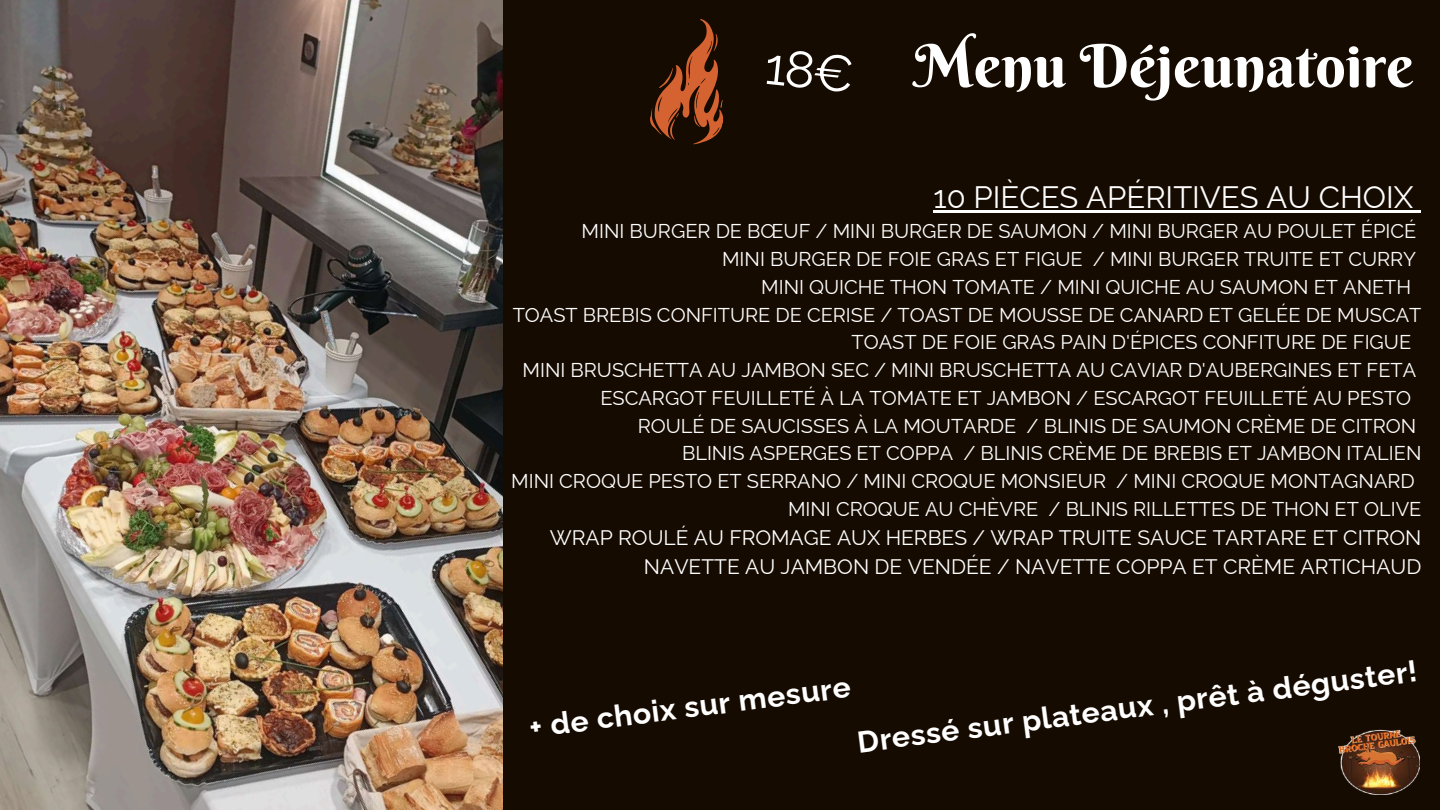
<style>
.page{position:relative;width:1440px;height:810px;background:#160b00}
.page>*{position:absolute;margin:0;border:0;box-sizing:border-box;transform-origin:0 0}
.t1{font:59.5px "Berkshire Swash";color:#fff}
.t2{font:31px "Raleway";color:#fff}
.t3{font:700 30.2px "Raleway";color:#fff}
.t4{font:21px/29.2px "Raleway";color:#fff;text-align:right}
.t5{font:20px "Raleway";color:#fff}
</style>
<div class="page">
<img style="left:0;top:0;width:502px;height:810px">
<img style="left:1339px;top:729px;width:81px;height:65px">
<svg style="left:650px;top:19px;width:74px;height:126px"></svg>
<hr style="left:933px;top:210px;width:481px;height:3px;background:#fff">
<svg style="left:1414px;top:210px;width:7px;height:3px"></svg>
<h1 class="t1" style="left:914px;top:29px;width:501px">Menu Déjeunatoire</h1>
<h2 class="t2" style="left:933px;top:178px;width:482px">10 PIÈCES APÉRITIVES AU CHOIX</h2>
<p class="t5" style="left:582px;top:220px;width:836px">MINI BURGER DE BŒUF / MINI BURGER DE SAUMON / MINI BURGER AU POULET ÉPICÉ</p>
<p class="t5" style="left:722px;top:247px;width:696px">MINI BURGER DE FOIE GRAS ET FIGUE / MINI BURGER TRUITE ET CURRY</p>
<p class="t5" style="left:761px;top:275px;width:651px">MINI QUICHE THON TOMATE / MINI QUICHE AU SAUMON ET ANETH</p>
<p class="t5" style="left:513px;top:303px;width:910px">TOAST BREBIS CONFITURE DE CERISE / TOAST DE MOUSSE DE CANARD ET GELÉE DE MUSCAT</p>
<p class="t5" style="left:852px;top:331px;width:561px">TOAST DE FOIE GRAS PAIN D'ÉPICES CONFITURE DE FIGUE</p>
<p class="t5" style="left:523px;top:358px;width:895px">MINI BRUSCHETTA AU JAMBON SEC / MINI BRUSCHETTA AU CAVIAR D'AUBERGINES ET FETA</p>
<p class="t5" style="left:600px;top:386px;width:812px">ESCARGOT FEUILLETÉ À LA TOMATE ET JAMBON / ESCARGOT FEUILLETÉ AU PESTO</p>
<p class="t5" style="left:638px;top:414px;width:780px">ROULÉ DE SAUCISSES À LA MOUTARDE / BLINIS DE SAUMON CRÈME DE CITRON</p>
<p class="t5" style="left:682px;top:442px;width:741px">BLINIS ASPERGES ET COPPA / BLINIS CRÈME DE BREBIS ET JAMBON ITALIEN</p>
<p class="t5" style="left:511px;top:469px;width:905px">MINI CROQUE PESTO ET SERRANO / MINI CROQUE MONSIEUR / MINI CROQUE MONTAGNARD</p>
<p class="t5" style="left:788px;top:497px;width:635px">MINI CROQUE AU CHÈVRE / BLINIS RILLETTES DE THON ET OLIVE</p>
<p class="t4" style="left:550px;top:523px;width:873px">WRAP ROULÉ AU FROMAGE AUX HERBES / WRAP TRUITE SAUCE TARTARE ET CITRON<br>NAVETTE AU JAMBON DE VENDÉE / NAVETTE COPPA ET CRÈME ARTICHAUD</p>
<h3 class="t3" style="left:855px;top:723px;width:565px;rotate:-7deg">Dressé sur plateaux , prêt à déguster!</h3>
<h3 class="t3" style="left:527px;top:709px;width:325px;rotate:-7deg">+ de choix sur mesure</h3>
</div>
